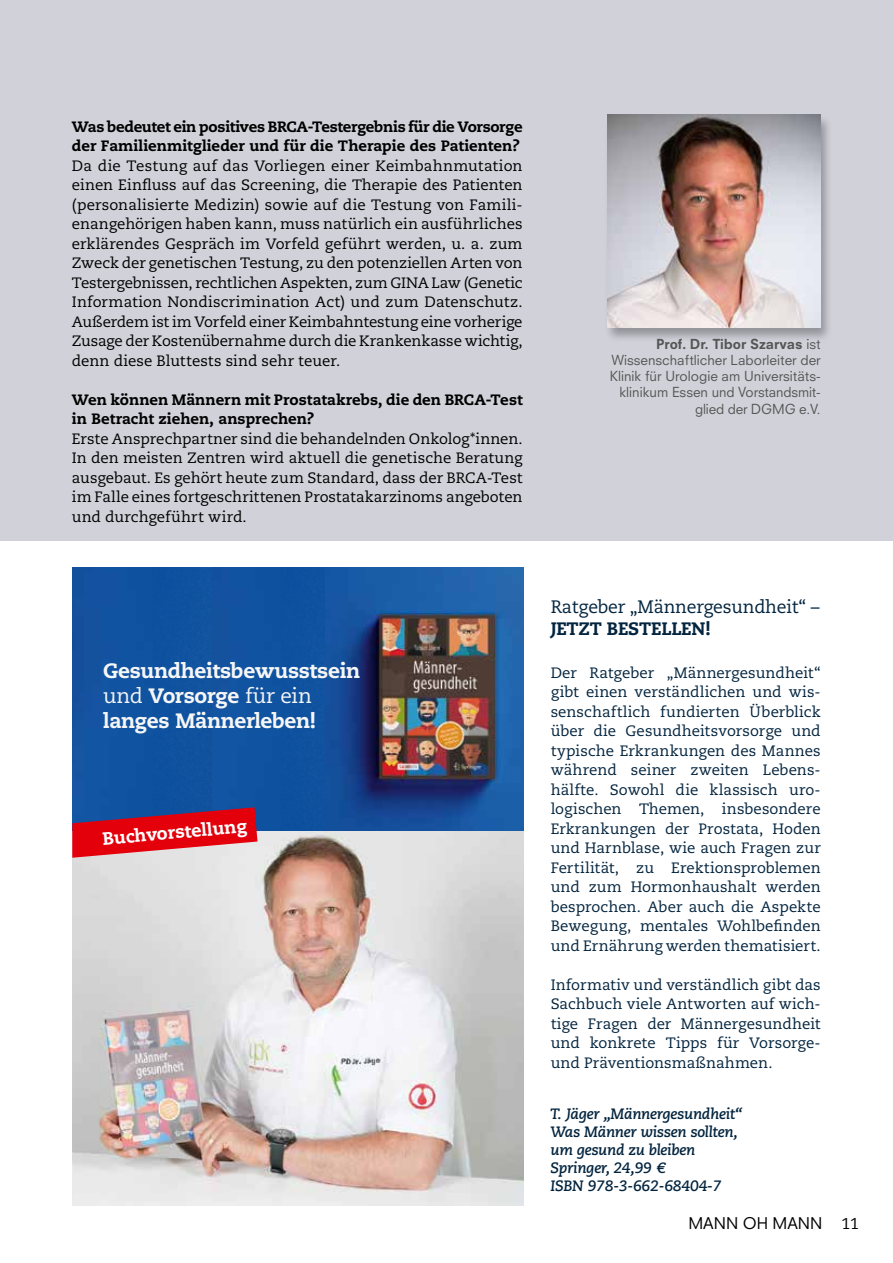
<style>
.page{position:relative;width:893px;height:1263px;background:#fff}
.page>*{position:absolute;margin:0;border:0;box-sizing:border-box;transform-origin:0 0}
.t1{font:800 20.85px "Caecilia LT Pro 85";letter-spacing:-.015em;color:#f6f6f6}
.t2{font:20.85px "Caecilia LT Pro 55 Roman";letter-spacing:-.01em;color:#f6f6f6}
.t3{font:18px "Caecilia LT Pro 55 Roman";letter-spacing:-.01em;color:#03243e}
.t4{font:800 18px "Caecilia LT Pro 85";letter-spacing:-.01em;color:#03243e}
.t5{font:800 17.85px "Caecilia LT Pro 85";color:#fff}
.t6{font:15.75px "Neuzeit SLT Std";color:#000}
.t7{font:15px/19.5px "Caecilia LT Pro 55 Roman";color:#000;text-align:justify}
.t8{font:15px/19.5px "Caecilia LT Pro 55 Roman";color:#03243e;text-align:justify}
.t9{font:800 15px/19.5px "Caecilia LT Pro 85";letter-spacing:-.005em;color:#000}
.t10{font:italic 700 15px/18px "Caecilia LT Pro 76";letter-spacing:-.02em;color:#03243e}
.t11{font:13.5px/16.2px "Neuzeit SLT Std";color:#565655;text-align:right}
.s1{font-weight:800}
.s2{font-family:"Caecilia LT Pro 85";font-weight:800}
.s3{font-family:"Caecilia LT Pro 55 Roman"}
</style>
<div class="page">
<div style="left:0;top:0;width:893px;height:540px;background:#d1d1da"></div>
<div style="left:604px;top:114px;width:229px;height:229px;background:#000;opacity:.3"></div>
<img style="left:608px;top:115px;width:212px;height:212px">
<img style="left:72px;top:567px;width:451px;height:638px">
<svg style="left:72px;top:807px;width:185px;height:51px"></svg>
<p class="t9" style="left:72px;top:116px;width:452px">Was bedeutet ein positives BRCA-Testergebnis für die Vorsorge der Familienmitglieder und für die Therapie des Patienten?</p>
<p class="t7" style="left:72px;top:156px;width:452px">Da die Testung auf das Vorliegen einer Keimbahnmutation einen Einfluss auf das Screening, die Therapie des Patienten (personalisierte Medizin) sowie auf die Testung von Famili&shy;enangehörigen haben kann, muss natürlich ein ausführliches erklärendes Gespräch im Vorfeld geführt werden, u. a. zum Zweck der genetischen Testung, zu den potenziellen Arten von Testergebnissen, rechtlichen Aspekten, zum GINA Law (Genetic Information Nondiscrimination Act) und zum Datenschutz.<br>Außerdem ist im Vorfeld einer Keimbahntestung eine vorherige Zusage der Kostenübernahme durch die Krankenkasse wichtig, denn diese Bluttests sind sehr teuer.</p>
<p class="t9" style="left:72px;top:389px;width:452px">Wen können Männern mit Prostatakrebs, die den BRCA-Test in Betracht ziehen, ansprechen?</p>
<p class="t7" style="left:72px;top:429px;width:452px">Erste Ansprechpartner sind die behandelnden Onkolog*innen.<br>In den meisten Zentren wird aktuell die genetische Beratung ausgebaut. Es gehört heute zum Standard, dass der BRCA-Test im Falle eines fortgeschrittenen Prostatakarzinoms angeboten und durchgeführt wird.</p>
<p class="t11" style="left:610px;top:336px;width:212px"><span class="s1">Prof. Dr. Tibor Szarvas</span> ist<br>Wissenschaftlicher Laborleiter der<br>Klinik für Urologie am Universitäts&shy;klinikum Essen und Vorstandsmit&shy;glied der DGMG e.V.</p>
<h1 class="t1" style="left:103px;top:656px;width:259px">Gesundheitsbewusstsein</h1>
<h1 class="t2" style="left:103px;top:682px;width:210px">und <span class="s2">Vorsorge</span> für ein</h1>
<h1 class="t1" style="left:103px;top:706px;width:214px">langes Männerleben!</h1>
<p class="t5" style="left:101px;top:826px;width:147px;rotate:-5deg">Buchvorstellung</p>
<p class="t3" style="left:551px;top:595px;width:271px">Ratgeber „Männergesundheit“ –</p>
<p class="t4" style="left:551px;top:616px;width:161px">JETZT BESTELLEN!</p>
<p class="t8" style="left:551px;top:663px;width:272px">Der Ratgeber „Männergesundheit“ gibt einen verständlichen und wis&shy;senschaftlich fundierten Überblick über die Gesundheitsvorsorge und typische Erkrankungen des Mannes während seiner zweiten Lebens&shy;hälfte. Sowohl die klassisch uro&shy;logischen Themen, insbesondere Erkrankungen der Prostata, Hoden und Harnblase, wie auch Fragen zur Fertilität, zu Erektionsproblemen und zum Hormonhaushalt werden besprochen. Aber auch die Aspekte Bewegung, mentales Wohlbefinden und Ernährung werden thematisiert.</p>
<p class="t8" style="left:551px;top:975px;width:272px">Informativ und verständlich gibt das Sachbuch viele Antworten auf wich&shy;tige Fragen der Männergesundheit und konkrete Tipps für Vorsorge&shy;und Präventionsmaßnahmen.</p>
<p class="t10" style="left:551px;top:1104px;width:193px">T. Jäger „Männergesundheit“<br>Was Männer wissen sollten, um gesund zu bleiben<br>Springer, 24,99 €<br>ISBN 978-3-662-68404-7</p>
<p class="t6" style="left:688px;top:1214px;width:172px">MANN OH MANN <span class="s3">11</span></p>
</div>
